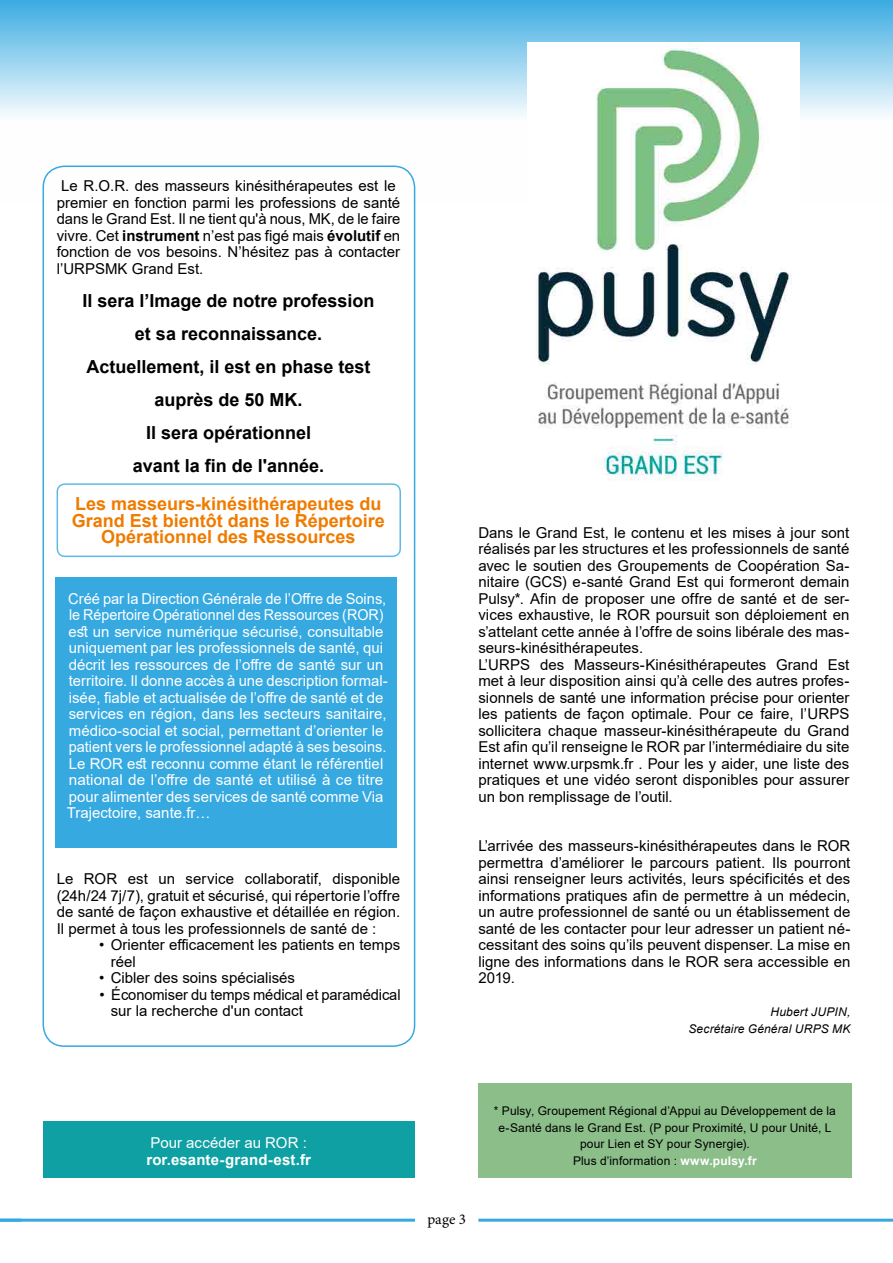
<style>
.page{position:relative;width:893px;height:1263px;background:#fff}
.page>*{position:absolute;margin:0;border:0;box-sizing:border-box;transform-origin:0 0}
.t1{font:700 18px/33px "Arial";color:#000;text-align:center}
.t2{font:700 18px/16.5px "Arial";color:#ef7b00;text-align:center}
.t3{font:15px/16.5px "Arial";color:#000}
.t4{font:15px/16.5px "Arial";color:#fff}
.t5{font:700 15px "Arial";letter-spacing:.01em;color:#fff}
.t6{font:15px "Minion Pro";color:#000}
.t7{font:12px/16.5px "Arial";letter-spacing:.01em;color:#000;text-align:center}
.t8{font:italic 12px/16.5px "Arial";letter-spacing:.015em;color:#000;text-align:right}
.s1{font-weight:700}
.s2{font-weight:700;color:#fff}
</style>
<div class="page">
<hr style="left:0;top:1219px;width:415px;height:3px;background:#36a9e1">
<hr style="left:478px;top:1219px;width:415px;height:3px;background:#36a9e1">
<svg style="left:0;top:0;width:893px;height:204px"></svg>
<div style="left:43px;top:166px;width:372px;height:881px;border:2px solid #36a9e1;border-radius:21px"></div>
<div style="left:55px;top:577px;width:342px;height:270px;background:#36a9e1"></div>
<div style="left:57px;top:483px;width:344px;height:74px;border:2px solid #36a9e1;border-radius:8px"></div>
<div style="left:43px;top:1122px;width:371px;height:56px;background:#0fa0a3"></div>
<div style="left:478px;top:1083px;width:373px;height:94px;background:#8cbe89"></div>
<img style="left:527px;top:42px;width:273px;height:439px">
<p class="t3" style="left:57px;top:177px;width:345px;text-indent:4px">Le R.O.R. des masseurs kinésithérapeutes est le premier en fonction parmi les professions de santé dans le Grand Est. Il ne tient qu'à nous, MK, de le faire vivre. Cet <span class="s1">instrument</span> n’est pas figé mais <span class="s1">évolutif</span> en fonction de vos besoins. N’hésitez pas à contacter l’URPSMK Grand Est.</p>
<p class="t1" style="left:82px;top:284px;width:294px">Il sera l’Image de notre profession et sa reconnaissance.<br>Actuellement, il est en phase test auprès de 50 MK.<br>Il sera opérationnel<br>avant la fin de l'année.</p>
<p class="t2" style="left:72px;top:496px;width:315px">Les masseurs-kinésithérapeutes du<br>Grand Est bientôt dans le Répertoire<br>Opérationnel des Ressources</p>
<p class="t4" style="left:67px;top:590px;width:322px">Créé par la Direction Générale de l’Offre de Soins, le Répertoire Opérationnel des Ressources (ROR) est un service numérique sécurisé, consultable uniquement par les professionnels de santé, qui décrit les ressources de l’offre de santé sur un territoire. Il donne accès à une description formal&shy;isée, fiable et actualisée de l’offre de santé et de services en région, dans les secteurs sanitaire, médico-social et social, permettant d’orienter le patient vers le professionnel adapté à ses besoins.<br>Le ROR est reconnu comme étant le référentiel national de l’offre de santé et utilisé à ce titre pour alimenter des services de santé comme Via Trajectoire, sante.fr…</p>
<p class="t3" style="left:57px;top:870px;width:345px;text-align:justify">Le ROR est un service collaboratif, disponible (24h/24 7j/7), gratuit et sécurisé, qui répertorie l’offre de santé de façon exhaustive et détaillée en région.<br>Il permet à tous les professionnels de santé de :</p>
<p class="t3" style="left:111px;top:936px;width:291px;text-indent:-11px">• Orienter efficacement les patients en temps réel</p>
<p class="t3" style="left:99px;top:969px;width:197px">• Cibler des soins spécialisés</p>
<p class="t3" style="left:111px;top:986px;width:291px;text-indent:-11px">• Économiser du temps médical et paramédical sur la recherche d'un contact</p>
<p class="t3" style="left:478px;top:524px;width:373px">Dans le Grand Est, le contenu et les mises à jour sont réalisés par les structures et les professionnels de santé avec le soutien des Groupements de Coopération Sa&shy;nitaire (GCS) e-santé Grand Est qui formeront demain Pulsy*. Afin de proposer une offre de santé et de ser&shy;vices exhaustive, le ROR poursuit son déploiement en s’attelant cette année à l’offre de soins libérale des mas&shy;seurs-kinésithérapeutes.<br>L’URPS des Masseurs-Kinésithérapeutes Grand Est met à leur disposition ainsi qu’à celle des autres profes&shy;sionnels de santé une information précise pour orienter les patients de façon optimale. Pour ce faire, l’URPS sollicitera chaque masseur-kinésithérapeute du Grand Est afin qu’il renseigne le ROR par l’intermédiaire du site internet www.urpsmk.fr . Pour les y aider, une liste des pratiques et une vidéo seront disponibles pour assurer un bon remplissage de l’outil.</p>
<p class="t3" style="left:478px;top:837px;width:374px;text-align:justify">L’arrivée des masseurs-kinésithérapeutes dans le ROR permettra d’améliorer le parcours patient. Ils pourront ainsi renseigner leurs activités, leurs spécificités et des informations pratiques afin de permettre à un médecin, un autre professionnel de santé ou un établissement de santé de les contacter pour leur adresser un patient né&shy;cessitant des soins qu’ils peuvent dispenser. La mise en ligne des informations dans le ROR sera accessible en 2019.</p>
<p class="t8" style="left:688px;top:1004px;width:164px">Hubert JUPIN,<br>Secrétaire Général URPS MK</p>
<p class="t4" style="left:151px;top:1134px;width:158px">Pour accéder au ROR :</p>
<p class="t5" style="left:146px;top:1149px;width:166px">ror.esante-grand-est.fr</p>
<p class="t6" style="left:427px;top:1209px;width:40px">page 3</p>
<p class="t7" style="left:494px;top:1102px;width:343px">* Pulsy, Groupement Régional d’Appui au Développement de la e-Santé dans le Grand Est. (P pour Proximité, U pour Unité, L pour Lien et SY pour Synergie).<br>Plus d’information : <span class="s2">www.pulsy.fr</span></p>
</div>
